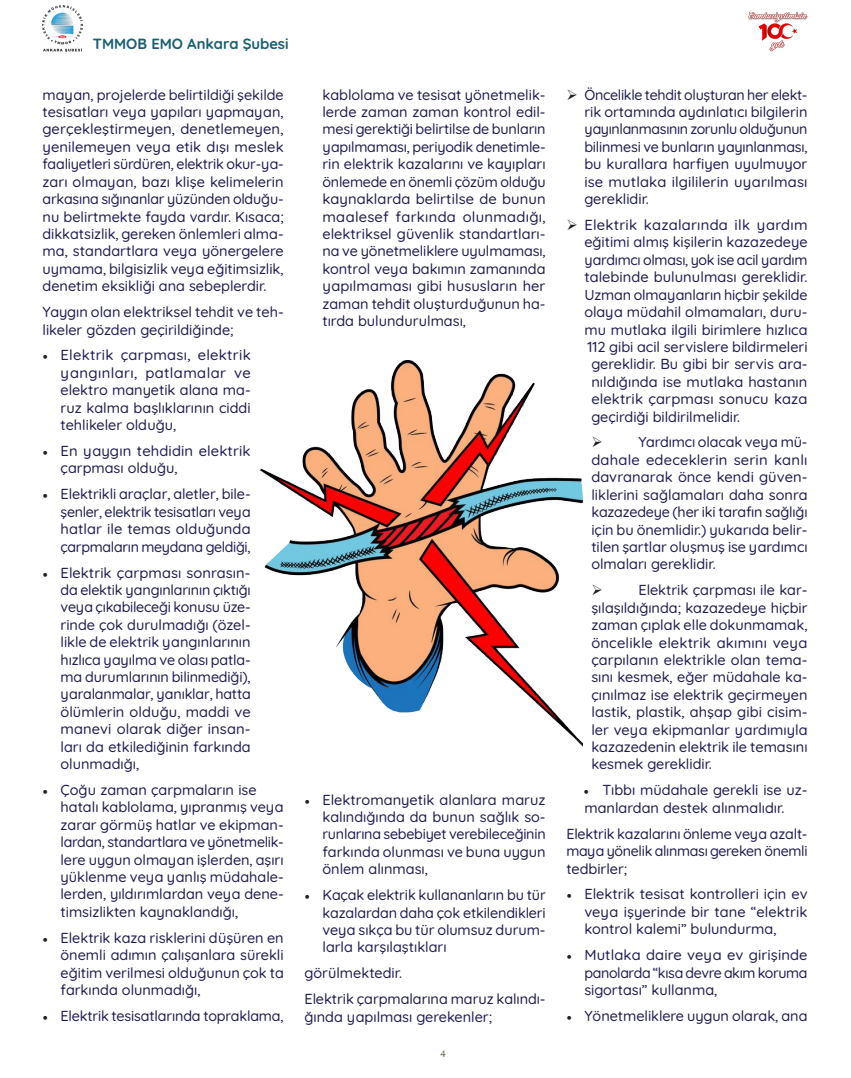
<style>
.page{position:relative;width:851px;height:1078px;background:#fff}
.page>*{position:absolute;margin:0;border:0;box-sizing:border-box;transform-origin:0 0}
.t1{font:700 14.8px "Quicksand";color:#195e71}
.t2{font:500 14.5px/17.4px "Quicksand";color:#1f1c51;text-align:justify}
.t3{font:500 14.5px "Quicksand";letter-spacing:-.02em;color:#1f1c51}
.t4{font:12px "CAT Linz";color:#594c3b}
.s1{font-family:"Minion Pro";font-weight:400;color:#231f20}
</style>
<div class="page">
<img style="left:748px;top:11px;width:59px;height:41px">
<img style="left:43px;top:5px;width:40px;height:47px">
<img style="left:261px;top:360px;width:321px;height:386px">
<p class="t1" style="left:93px;top:32px;width:197px">TMMOB EMO Ankara Şubesi</p>
<p class="t2" style="left:43px;top:84px;width:243px">mayan, projelerde belirtildiği şekilde tesisatları veya yapıları yapmayan, gerçekleştirmeyen, denetlemeyen, yenilemeyen veya etik dışı meslek faaliyetleri sürdüren, elektrik okur-ya&shy;zarı olmayan, bazı klişe kelimelerin arkasına sığınanlar yüzünden olduğu&shy;nu belirtmekte fayda vardır. Kısaca; dikkatsizlik, gereken önlemleri alma&shy;ma, standartlara veya yönergelere uymama, bilgisizlik veya eğitimsizlik, denetim eksikliği ana sebeplerdir.</p>
<p class="t2" style="left:43px;top:301px;width:242px">Yaygın olan elektriksel tehdit ve teh&shy;likeler gözden geçirildiğinde;</p>
<p class="t2" style="left:61px;top:345px;width:192px;text-indent:-18px"><span class="s1">•</span> Elektrik çarpması, elektrik yangınları, patlamalar ve elektro manyetik alana ma&shy;ruz kalma başlıklarının ciddi tehlikeler olduğu,</p>
<p class="t2" style="left:61px;top:440px;width:192px;text-indent:-18px"><span class="s1">•</span> En yaygın tehdidin elektrik çarpması olduğu,</p>
<p class="t2" style="left:61px;top:484px;width:192px;text-indent:-18px"><span class="s1">•</span> Elektrikli araçlar, aletler, bile&shy;şenler, elektrik tesisatları veya hatlar ile temas olduğunda çarpmaların meydana geldiği,</p>
<p class="t2" style="left:61px;top:562px;width:192px;text-indent:-18px"><span class="s1">•</span> Elektrik çarpması sonrasın&shy;da elektik yangınlarının çıktığı veya çıkabileceği konusu üze&shy;rinde çok durulmadığı (özel&shy;likle de elektrik yangınlarının hızlıca yayılma ve olası patla&shy;ma durumlarının bilinmediği), yaralanmalar, yanıklar, hatta ölümlerin olduğu, maddi ve manevi olarak diğer insan&shy;ları da etkilediğinin farkında olunmadığı,</p>
<p class="t2" style="left:61px;top:779px;width:225px;text-align:left;text-indent:-18px"><span class="s1">•</span> Çoğu zaman çarpmaların ise hatalı kablolama, yıpranmış veya zarar görmüş hatlar ve ekipman&shy;lardan, standartlara ve yönetmelik&shy;lere uygun olmayan işlerden, aşırı yüklenme veya yanlış müdahale&shy;lerden, yıldırımlardan veya dene&shy;timsizlikten kaynaklandığı,</p>
<p class="t2" style="left:61px;top:927px;width:225px;text-indent:-18px"><span class="s1">•</span> Elektrik kaza risklerini düşüren en önemli adımın çalışanlara sürekli eğitim verilmesi olduğunun çok ta farkında olunmadığı,</p>
<p class="t2" style="left:43px;top:1005px;width:243px"><span class="s1">•</span> Elektrik tesisatlarında topraklama,</p>
<p class="t2" style="left:322px;top:84px;width:225px">kablolama ve tesisat yönetmelik&shy;lerde zaman zaman kontrol edil&shy;mesi gerektiği belirtilse de bunların yapılmaması, periyodik denetimle&shy;rin elektrik kazalarını ve kayıpları önlemede en önemli çözüm olduğu kaynaklarda belirtilse de bunun maalesef farkında olunmadığı, elektriksel güvenlik standartları&shy;na ve yönetmeliklere uyulmaması, kontrol veya bakımın zamanında yapılmaması gibi hususların her zaman tehdit oluşturduğunun ha&shy;tırda bulundurulması,</p>
<p class="t2" style="left:322px;top:789px;width:225px;text-indent:-18px"><span class="s1">•</span> Elektromanyetik alanlara maruz kalındığında da bunun sağlık so&shy;runlarına sebebiyet verebileceğinin farkında olunması ve buna uygun önlem alınması,</p>
<p class="t2" style="left:322px;top:884px;width:225px;text-indent:-18px"><span class="s1">•</span> Kaçak elektrik kullananların bu tür kazalardan daha çok etkilendikleri veya sıkça bu tür olumsuz durum&shy;larla karşılaştıkları</p>
<p class="t2" style="left:304px;top:962px;width:99px">görülmektedir.</p>
<p class="t2" style="left:304px;top:988px;width:242px">Elektrik çarpmalarına maruz kalındı&shy;ğında yapılması gerekenler;</p>
<p class="t4" style="left:440px;top:1046px;width:7px">4</p>
<p class="t2" style="left:584px;top:84px;width:225px">Öncelikle tehdit oluşturan her elekt&shy;rik ortamında aydınlatıcı bilgilerin yayınlanmasının zorunlu olduğunun bilinmesi ve bunların yayınlanması, bu kurallara harfiyen uyulmuyor ise mutlaka ilgililerin uyarılması gereklidir.</p>
<p class="t2" style="left:584px;top:214px;width:225px">Elektrik kazalarında ilk yardım</p>
<p class="t2" style="left:584px;top:232px;width:225px">eğitimi almış kişilerin kazazedeye</p>
<p class="t3" style="left:584px;top:248px;width:224px">yardımcı olması, yok ise acil yardım</p>
<p class="t2" style="left:584px;top:267px;width:225px">talebinde bulunulması gereklidir.</p>
<p class="t2" style="left:584px;top:284px;width:225px">Uzman olmayanların hiçbir şekilde</p>
<p class="t2" style="left:584px;top:301px;width:224px">olaya müdahil olmamaları, duru-</p>
<p class="t2" style="left:584px;top:319px;width:225px">mu mutlaka ilgili birimlere hızlıca</p>
<p class="t2" style="left:587px;top:336px;width:222px">112 gibi acil servislere bildirmeleri</p>
<p class="t2" style="left:591px;top:354px;width:217px">gereklidir. Bu gibi bir servis ara-</p>
<p class="t2" style="left:591px;top:371px;width:217px">nıldığında ise mutlaka hastanın</p>
<p class="t2" style="left:591px;top:388px;width:218px">elektrik çarpması sonucu kaza</p>
<p class="t2" style="left:591px;top:406px;width:150px">geçirdiği bildirilmelidir.</p>
<p class="t2" style="left:591px;top:432px;width:218px;text-indent:47px">Yardımcı olacak veya mü&shy;dahale edeceklerin serin kanlı davranarak önce kendi güven&shy;liklerini sağlamaları daha sonra kazazedeye (her iki tarafın sağlığı için bu önemlidir.) yukarıda belir&shy;tilen şartlar oluşmuş ise yardımcı olmaları gereklidir.</p>
<p class="t2" style="left:591px;top:579px;width:218px;text-indent:47px">Elektrik çarpması ile kar&shy;şılaşıldığında; kazazedeye hiçbir zaman çıplak elle dokunmamak, öncelikle elektrik akımını veya çarpılanın elektrikle olan tema&shy;sını kesmek, eğer müdahale ka&shy;çınılmaz ise elektrik geçirmeyen lastik, plastik, ahşap gibi cisim&shy;ler veya ekipmanlar yardımıyla kazazedenin elektrik ile temasını kesmek gereklidir.</p>
<p class="t2" style="left:583px;top:779px;width:225px"><span class="s1">•</span> Tıbbı müdahale gerekli ise uz&shy;manlardan destek alınmalıdır.</p>
<p class="t2" style="left:566px;top:823px;width:243px">Elektrik kazalarını önleme veya azalt&shy;maya yönelik alınması gereken önemli tedbirler;</p>
<p class="t2" style="left:584px;top:883px;width:225px;text-indent:-18px"><span class="s1">•</span> Elektrik tesisat kontrolleri için ev veya işyerinde bir tane “elektrik kontrol kalemi” bulundurma,</p>
<p class="t2" style="left:584px;top:944px;width:225px;text-indent:-18px"><span class="s1">•</span> Mutlaka daire veya ev girişinde panolarda “kısa devre akım koruma sigortası” kullanma,</p>
<p class="t2" style="left:566px;top:1005px;width:242px"><span class="s1">•</span> Yönetmeliklere uygun olarak, ana</p>
</div>
